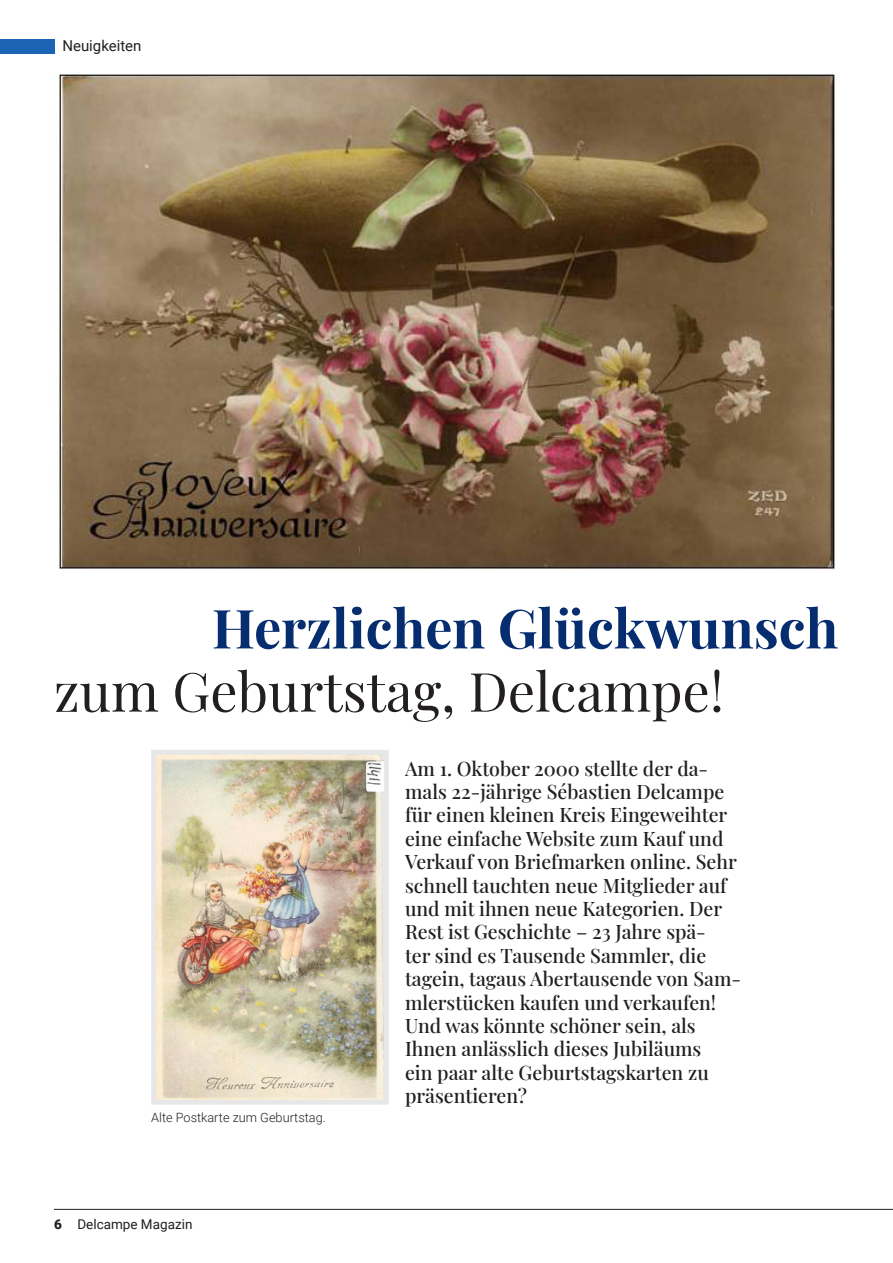
<style>
.page{position:relative;width:893px;height:1263px;background:#fff}
.page>*{position:absolute;margin:0;border:0;box-sizing:border-box;transform-origin:0 0}
.t1{font:54px "Playfair Display";color:#231f20}
.t2{font:700 54px "Playfair Display";color:#052d6f}
.t3{font:500 19.5px/23.4px "Playfair Display";color:#231f20}
.t4{font:15px "Roboto";color:#231f20}
.t5{font:13.5px "Roboto";color:#231f20}
.t6{font:300 12.75px "Roboto";color:#231f20}
.s1{font-weight:900}
</style>
<div class="page">
<hr style="left:54px;top:1209px;width:839px;height:1px;background:#231f20">
<div style="left:0;top:40px;width:55px;height:14px;background:#1b64b3"></div>
<img style="left:58px;top:74px;width:778px;height:496px">
<img style="left:156px;top:755px;width:228px;height:344px">
<div style="left:151px;top:750px;width:238px;height:354px;border:4px solid #e6e7e9"></div>
<p class="t4" style="left:62px;top:35px;width:81px">Neuigkeiten</p>
<p class="t2" style="left:212px;top:586px;width:628px">Herzlichen Glückwunsch</p>
<p class="t1" style="left:54px;top:649px;width:672px">zum Geburtstag, Delcampe!</p>
<p class="t3" style="left:405px;top:755px;width:337px">Am 1. Oktober 2000 stellte der da&shy;mals 22-jährige Sébastien Delcampe für einen kleinen Kreis Eingeweihter eine einfache Website zum Kauf und Verkauf von Briefmarken online. Sehr schnell tauchten neue Mitglieder auf und mit ihnen neue Kategorien. Der Rest ist Geschichte – 23 Jahre spä-<br>ter sind es Tausende Sammler, die tagein, tagaus Abertausende von Sam&shy;mlerstücken kaufen und verkaufen!<br>Und was könnte schöner sein, als Ihnen anlässlich dieses Jubiläums<br>ein paar alte Geburtstagskarten zu präsentieren?</p>
<p class="t6" style="left:151px;top:1109px;width:176px">Alte Postkarte zum Geburtstag.</p>
<p class="t5" style="left:54px;top:1215px;width:140px"><span class="s1">6</span> Delcampe Magazin</p>
</div>
